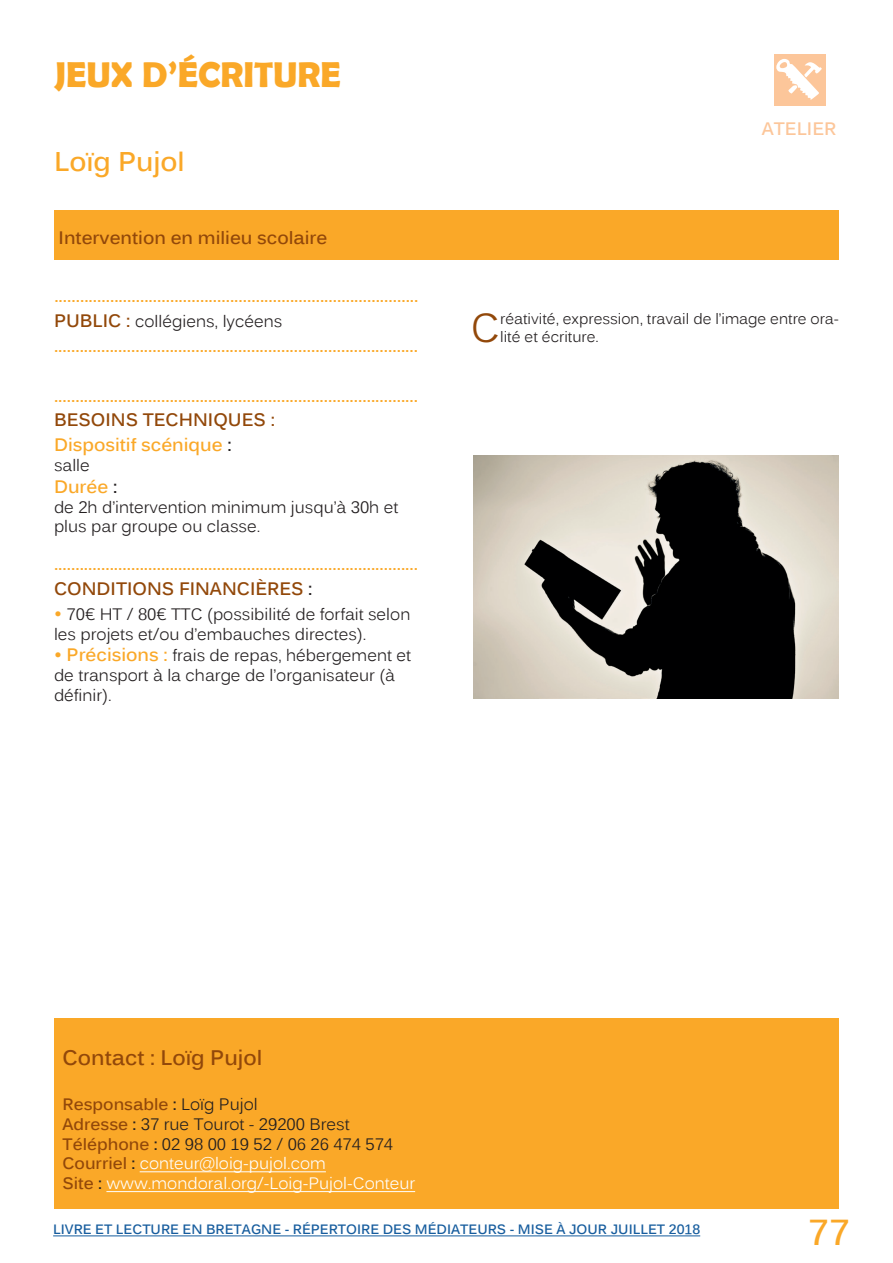
<style>
.page{position:relative;width:893px;height:1263px;background:#fff}
.page>*{position:absolute;margin:0;border:0;box-sizing:border-box;transform-origin:0 0}
.t1{font:40.35px "Kalinga";color:#92480a}
.t2{font:700 36px "Berlin Sans FB Demi";color:#faa828}
.t3{font:700 36px "Kalinga";color:#faa828}
.t4{font:700 27px "Kalinga";color:#faa828}
.t5{font:700 21px "Kalinga";color:#92480a}
.t6{font:700 18px "Kalinga";color:#faa828}
.t7{font:700 18px "Kalinga";color:#92480a}
.t8{font:700 18px "Kalinga";color:#fcc69a}
.t9{font:16.5px/19.8px "Kalinga";color:#231f20}
.t10{font:16.5px/19.8px "Kalinga";color:#fff}
.t11{font:15px/18px "Kalinga";color:#231f20}
.t12{font:700 13.5px "Kalinga";color:#175d9e}
.s1{font-weight:700;font-size:18px;color:#92480a}
.s2{color:#231f20}
.s3{font-weight:700;font-size:18px;color:#faa828}
.s4{font-weight:700;color:#92480a}
.s5{font-weight:700;color:#231f20}
</style>
<div class="page">
<hr style="left:53px;top:1235px;width:647px;height:1px;background:#175d9e">
<div style="left:54px;top:210px;width:785px;height:49px;background:#faa828"></div>
<div style="left:54px;top:1019px;width:785px;height:190px;background:#faa828"></div>
<hr style="left:140px;top:1171px;width:186px;height:1px;background:#fff">
<hr style="left:106px;top:1191px;width:309px;height:1px;background:#fff">
<div style="left:774px;top:54px;width:51px;height:51px;background:#fcc69a"></div>
<svg style="left:776px;top:59px;width:46px;height:41px"></svg>
<img style="left:473px;top:455px;width:366px;height:243px">
<h2 class="t2" style="left:54px;top:54px;width:288px">JEUX D’ÉCRITURE</h2>
<h3 class="t4" style="left:54px;top:144px;width:132px">Loïg Pujol</h3>
<p class="t7" style="left:59px;top:225px;width:270px">Intervention en milieu scolaire</p>
<p class="t6" style="left:54px;top:284px;width:366px">.....................................................................................</p>
<p class="t9" style="left:54px;top:313px;width:230px"><span class="s1">PUBLIC :</span> collégiens, lycéens</p>
<p class="t6" style="left:54px;top:334px;width:366px">.....................................................................................</p>
<p class="t6" style="left:54px;top:383px;width:366px">.....................................................................................</p>
<p class="t7" style="left:54px;top:408px;width:222px">BESOINS TECHNIQUES :</p>
<p class="t6" style="left:54px;top:433px;width:179px">Dispositif scénique <span class="s2">:</span></p>
<p class="t9" style="left:54px;top:457px;width:37px">salle</p>
<p class="t6" style="left:54px;top:474px;width:65px">Durée <span class="s2">:</span></p>
<p class="t9" style="left:54px;top:498px;width:346px">de 2h d’intervention minimum jusqu’à 30h et plus par groupe ou classe.</p>
<p class="t6" style="left:54px;top:552px;width:366px">.....................................................................................</p>
<p class="t7" style="left:54px;top:577px;width:260px">CONDITIONS FINANCIÈRES <span class="s2">:</span></p>
<p class="t9" style="left:54px;top:606px;width:358px"><span class="s3">•</span> 70€ HT / 80€ TTC (possibilité de forfait selon les projets et/ou d’embauches directes).</p>
<p class="t9" style="left:54px;top:647px;width:359px"><span class="s3">• Précisions :</span> frais de repas, hébergement et de transport à la charge de l’organisateur (à définir).</p>
<p class="t8" style="left:762px;top:117px;width:76px">ATELIER</p>
<h1 class="t1" style="left:471px;top:302px;width:31px">C</h1>
<p class="t11" style="left:500px;top:311px;width:340px">réativité, expression, travail de l’image entre ora&shy;lité et écriture.</p>
<p class="t5" style="left:63px;top:1044px;width:201px">Contact : Loïg Pujol</p>
<p class="t10" style="left:63px;top:1096px;width:354px"><span class="s4">Responsable</span> <span class="s5">:</span> <span class="s2">Loïg Pujol<br></span><span class="s4">Adresse</span> <span class="s5">:</span> <span class="s2">37 rue Tourot - 29200 Brest </span><span class="s4">Téléphone</span> <span class="s5">:</span> <span class="s2">02 98 00 19 52 / 06 26 474 574<br></span><span class="s4">Courriel</span> <span class="s5">:</span> conteur@loig-pujol.com<br><span class="s4">Site</span> <span class="s5">:</span> www.mondoral.org/-Loig-Pujol-Conteur</p>
<p class="t12" style="left:53px;top:1220px;width:649px">LIVRE ET LECTURE EN BRETAGNE - RÉPERTOIRE DES MÉDIATEURS - MISE À JOUR JUILLET 2018</p>
<h2 class="t3" style="left:808px;top:1208px;width:43px">77</h2>
</div>
